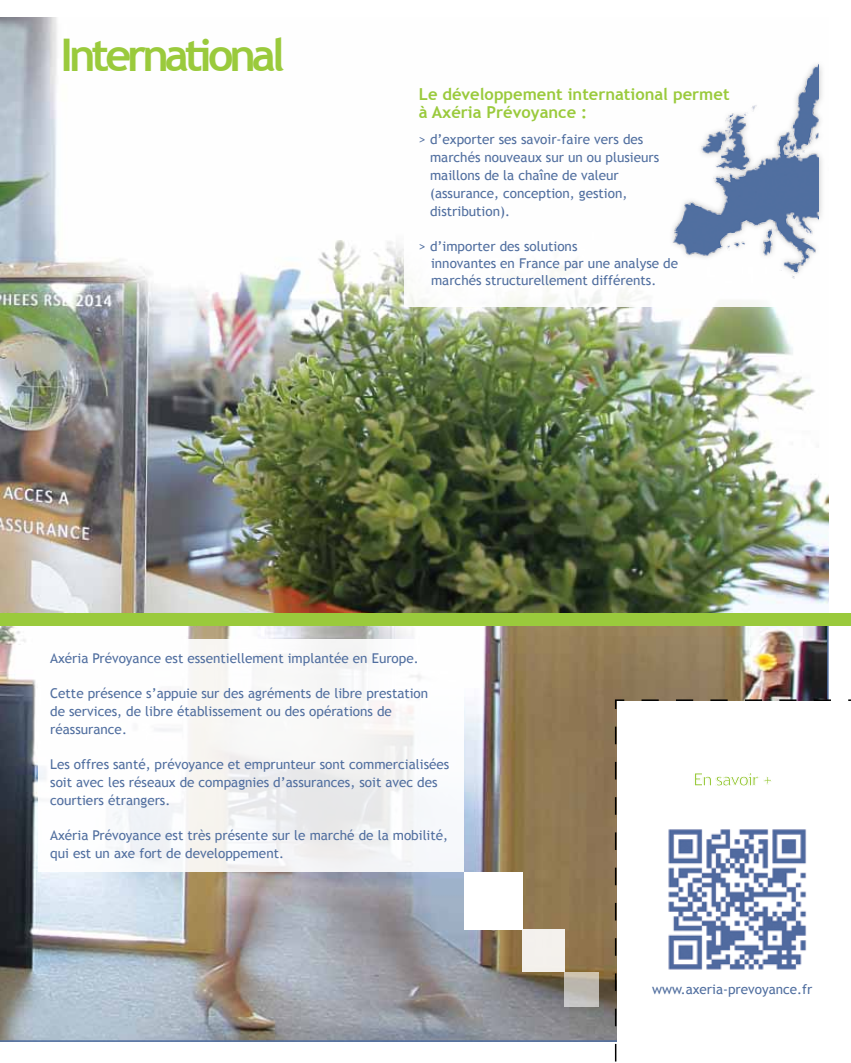
<style>
.page{position:relative;width:851px;height:1063px;background:#fff}
.page>*{position:absolute;margin:0;border:0;box-sizing:border-box;transform-origin:0 0}
.t1{font:700 45px "Trebuchet MS";letter-spacing:-.09em;color:#9aca3c}
.t2{font:700 18px "Trebuchet MS";letter-spacing:-.07em;color:#9aca3c}
.t3{font:700 16.5px/18px "Trebuchet MS";color:#9aca3c}
.t4{font:13.5px/18px "Trebuchet MS";color:#506e9f}
</style>
<div class="page">
<img style="left:0;top:17px;width:828px;height:597px">
<img style="left:0;top:626px;width:828px;height:416px">
<svg style="left:38px;top:639px;width:426px;height:233px"></svg>
<div style="left:464px;top:872px;width:58px;height:58px;background:#fff"></div>
<div style="left:522px;top:930px;width:42px;height:42px;background:#f3f0ec"></div>
<svg style="left:564px;top:972px;width:35px;height:35px"></svg>
<svg style="left:614px;top:699px;width:236px;height:363px"></svg>
<img style="left:650px;top:815px;width:173px;height:172px">
<svg style="left:693px;top:772px;width:79px;height:15px"></svg>
<div style="left:404px;top:73px;width:415px;height:234px;background:#fff"></div>
<div style="left:667px;top:58px;width:158px;height:226px;background:#000;opacity:.25"></div>
<img style="left:670px;top:55px;width:147px;height:229px">
<div style="left:0;top:614px;width:850px;height:12px;background:#9aca3c"></div>
<h1 class="t1" style="left:61px;top:27px;width:226px">International</h1>
<p class="t3" style="left:419px;top:85px;width:312px">Le développement international permet à Axéria Prévoyance :</p>
<p class="t4" style="left:430px;top:130px;width:231px;text-indent:-11px">&gt; d’exporter ses savoir-faire vers des marchés nouveaux sur un ou plusieurs maillons de la chaîne de valeur (assurance, conception, gestion, distribution).</p>
<p class="t4" style="left:431px;top:238px;width:248px;line-height:17px;text-indent:-12px">&gt; d’importer des solutions<br>innovantes en France par une analyse de marchés structurellement différents.</p>
<p class="t4" style="left:50px;top:649px;width:370px">Axéria Prévoyance est essentiellement implantée en Europe.</p>
<p class="t4" style="left:50px;top:684px;width:379px">Cette présence s’appuie sur des agréments de libre prestation de services, de libre établissement ou des opérations de réassurance.</p>
<p class="t4" style="left:50px;top:755px;width:400px">Les offres santé, prévoyance et emprunteur sont commercialisées soit avec les réseaux de compagnies d’assurances, soit avec des courtiers étrangers.</p>
<p class="t4" style="left:50px;top:826px;width:399px">Axéria Prévoyance est très présente sur le marché de la mobilité, qui est un axe fort de developpement.</p>
<h2 class="t2" style="left:693px;top:768px;width:81px">En savoir +</h2>
<p class="t4" style="left:652px;top:980px;width:162px">www.axeria-prevoyance.fr</p>
</div>
